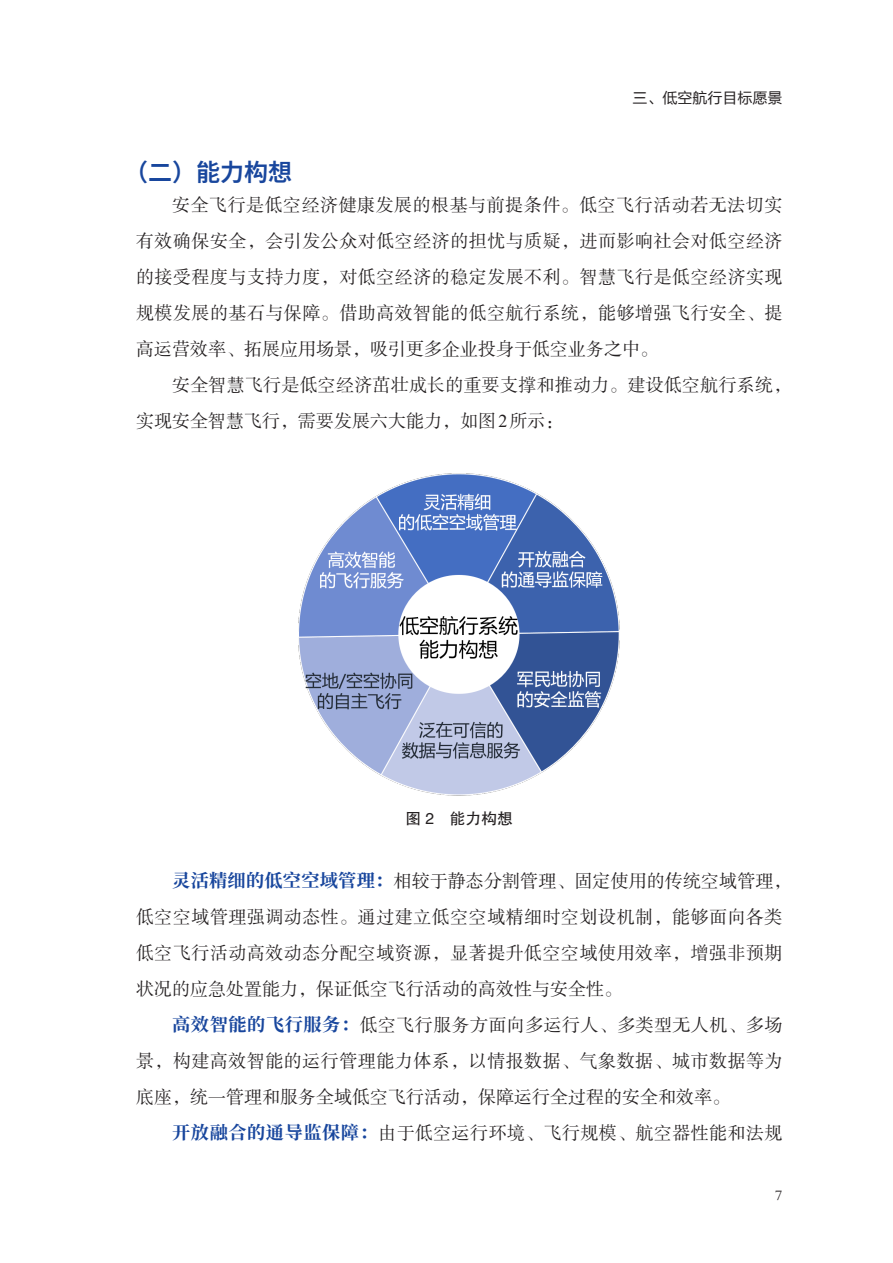
<style>
.page{position:relative;width:893px;height:1263px;background:#fff}
.page>*{position:absolute;margin:0;border:0;box-sizing:border-box;transform-origin:0 0}
.t1{font:24px "Dream Han Sans CN W20";color:#18469d}
.t2{font:18px/36px "FZSSK GBK1 0";letter-spacing:.01em;color:#231f20;text-align:justify}
.t3{font:15.75px "FZHTK GBK1 0";color:#231f20}
.t4{font:15px "FZLTHJW GB1 0";color:#231f20}
.t5{font:15px "FZSYJW GB1 0";color:#231f20}
.s1{font-family:"Times New Roman"}
.s2{font-family:"Dream Han Serif CN W20";color:#18469d}
</style>
<div class="page">
<img style="left:298px;top:473px;width:322px;height:323px">
<p class="t4" style="left:632px;top:89px;width:152px">三、低空航行目标愿景</p>
<h1 class="t1" style="left:124px;top:157px;width:170px">（二）能力构想</h1>
<p class="t2" style="left:136px;top:187px;width:648px;text-indent:36px">安全飞行是低空经济健康发展的根基与前提条件。低空飞行活动若无法切实有效确保安全，会引发公众对低空经济的担忧与质疑，进而影响社会对低空经济的接受程度与支持力度，对低空经济的稳定发展不利。智慧飞行是低空经济实现规模发展的基石与保障。借助高效智能的低空航行系统，能够增强飞行安全、提高运营效率、拓展应用场景，吸引更多企业投身于低空业务之中。</p>
<p class="t2" style="left:136px;top:367px;width:657px;text-indent:36px">安全智慧飞行是低空经济茁壮成长的重要支撑和推动力。建设低空航行系统，实现安全智慧飞行，需要发展六大能力，如图<span class="s1">2</span>所示：</p>
<p class="t3" style="left:406px;top:809px;width:109px">图 2　能力构想</p>
<p class="t2" style="left:136px;top:863px;width:657px;text-align:left;text-indent:36px"><span class="s2">灵活精细的低空空域管理：</span>相较于静态分割管理、固定使用的传统空域管理，低空空域管理强调动态性。通过建立低空空域精细时空划设机制，能够面向各类低空飞行活动高效动态分配空域资源，显著提升低空空域使用效率，增强非预期状况的应急处置能力，保证低空飞行活动的高效性与安全性。</p>
<p class="t2" style="left:136px;top:1007px;width:648px;text-indent:36px"><span class="s2">高效智能的飞行服务：</span>低空飞行服务方面向多运行人、多类型无人机、多场景，构建高效智能的运行管理能力体系，以情报数据、气象数据、城市数据等为底座，统一管理和服务全域低空飞行活动，保障运行全过程的安全和效率。</p>
<p class="t2" style="left:172px;top:1115px;width:612px"><span class="s2">开放融合的通导监保障：</span>由于低空运行环境、飞行规模、航空器性能和法规</p>
<p class="t5" style="left:775px;top:1187px;width:9px">7</p>
</div>
